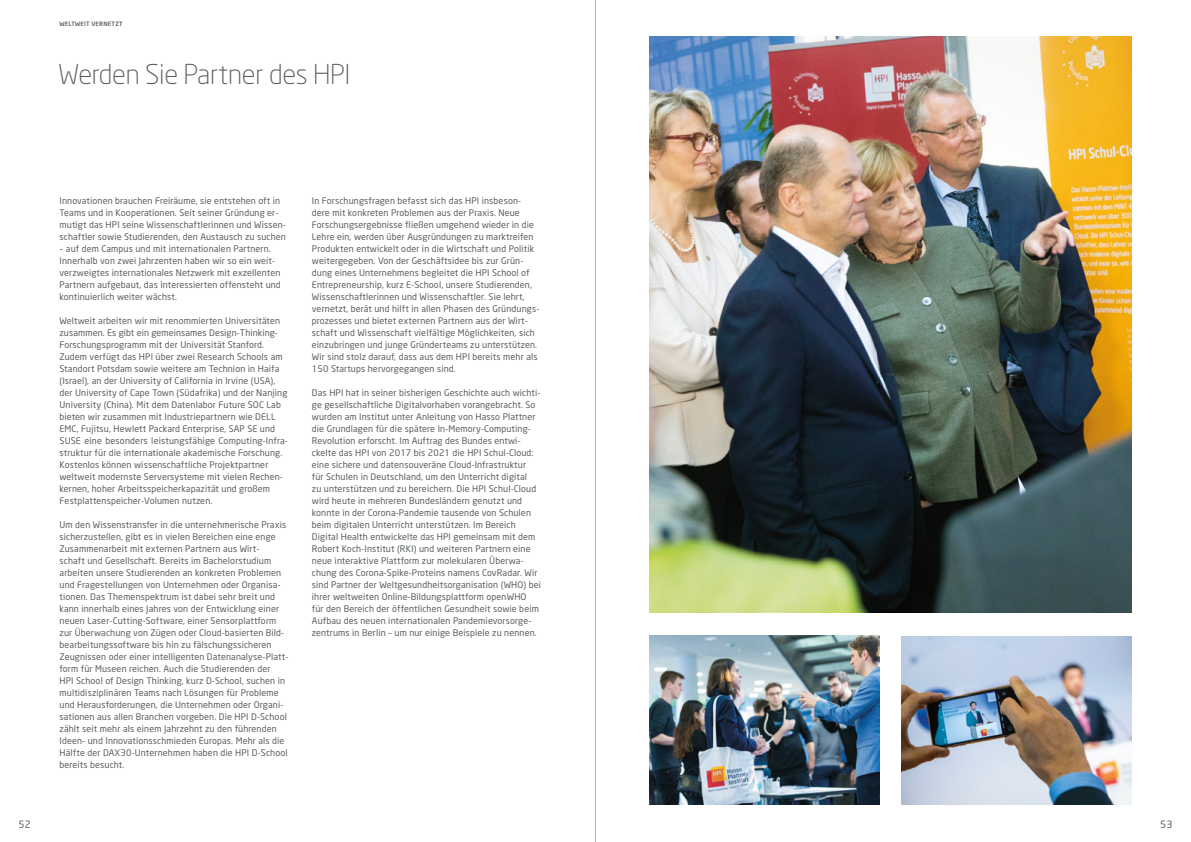
<style>
.page{position:relative;width:1191px;height:842px;background:#fff}
.page>*{position:absolute;margin:0;border:0;box-sizing:border-box;transform-origin:0 0}
.t1{font:300 27px "Neo Sans";letter-spacing:-.01em;color:#5a5f62}
.t2{font:10px "Neo Sans";color:#5a5f62}
.t3{font:9px/12px "Neo Sans";letter-spacing:.015em;color:#5a5f62}
.t4{font:500 6px "Neo Sans";letter-spacing:.04em;color:#5a5f62}
</style>
<div class="page">
<img style="left:649px;top:636px;width:230px;height:168px">
<img style="left:649px;top:204px;width:482px;height:408px">
<img style="left:901px;top:636px;width:230px;height:168px">
<img style="left:649px;top:36px;width:482px;height:168px">
<hr style="left:595px;top:0;width:1px;height:842px;background:#b6b7b5">
<p class="t4" style="left:60px;top:20px;width:65px">WELTWEIT VERNETZT</p>
<h1 class="t1" style="left:58px;top:58px;width:294px">Werden Sie Partner des HPI</h1>
<p class="t3" style="left:60px;top:195px;width:228px">Innovationen brauchen Freiräume, sie entstehen oft in Teams und in Kooperationen. Seit seiner Gründung er&shy;mutigt das HPI seine Wissenschaftlerinnen und Wissen&shy;schaftler sowie Studierenden, den Austausch zu suchen</p>
<p class="t3" style="left:60px;top:243px;width:223px">– auf dem Campus und mit internationalen Partnern.<br>Innerhalb von zwei Jahrzenten haben wir so ein weit&shy;verzweigtes internationales Netzwerk mit exzellenten Partnern aufgebaut, das Interessierten offensteht und kontinuierlich weiter wächst.</p>
<p class="t3" style="left:60px;top:315px;width:230px">Weltweit arbeiten wir mit renommierten Universitäten zusammen. Es gibt ein gemeinsames Design-Thinking-Forschungsprogramm mit der Universität Stanford.<br>Zudem verfügt das HPI über zwei Research Schools am Standort Potsdam sowie weitere am Technion in Haifa (Israel), an der University of California in Irvine (USA), der University of Cape Town (Südafrika) und der Nanjing University (China). Mit dem Datenlabor Future SOC Lab bieten wir zusammen mit Industriepartnern wie DELL EMC, Fujitsu, Hewlett Packard Enterprise, SAP SE und SUSE eine besonders leistungsfähige Computing-Infra&shy;struktur für die internationale akademische Forschung.<br>Kostenlos können wissenschaftliche Projektpartner weltweit modernste Serversysteme mit vielen Rechen&shy;kernen, hoher Arbeitsspeicherkapazität und großem Festplattenspeicher-Volumen nutzen.</p>
<p class="t3" style="left:60px;top:518px;width:230px">Um den Wissenstransfer in die unternehmerische Praxis sicherzustellen, gibt es in vielen Bereichen eine enge Zusammenarbeit mit externen Partnern aus Wirt-<br>schaft und Gesellschaft. Bereits im Bachelorstudium arbeiten unsere Studierenden an konkreten Problemen und Fragestellungen von Unternehmen oder Organisa&shy;tionen. Das Themenspektrum ist dabei sehr breit und kann innerhalb eines Jahres von der Entwicklung einer neuen Laser-Cutting-Software, einer Sensorplattform zur Überwachung von Zügen oder Cloud-basierten Bild&shy;bearbeitungssoftware bis hin zu fälschungssicheren Zeugnissen oder einer intelligenten Datenanalyse-Platt&shy;form für Museen reichen. Auch die Studierenden der<br>HPI School of Design Thinking, kurz D-School, suchen in multidisziplinären Teams nach Lösungen für Probleme und Herausforderungen, die Unternehmen oder Organi&shy;sationen aus allen Branchen vorgeben. Die HPI D-School zählt seit mehr als einem Jahrzehnt zu den führenden Ideen- und Innovationsschmieden Europas. Mehr als die Hälfte der DAX30-Unternehmen haben die HPI D-School bereits besucht.</p>
<p class="t3" style="left:312px;top:194px;width:229px">In Forschungsfragen befasst sich das HPI insbeson&shy;dere mit konkreten Problemen aus der Praxis. Neue Forschungsergebnisse fließen umgehend wieder in die Lehre ein, werden über Ausgründungen zu marktreifen Produkten entwickelt oder in die Wirtschaft und Politik weitergegeben. Von der Geschäftsidee bis zur Grün&shy;dung eines Unternehmens begleitet die HPI School of Entrepreneurship, kurz E-School, unsere Studierenden, Wissenschaftlerinnen und Wissenschaftler. Sie lehrt, vernetzt, berät und hilft in allen Phasen des Gründungs&shy;prozesses und bietet externen Partnern aus der Wirt&shy;schaft und Wissenschaft vielfältige Möglichkeiten, sich einzubringen und junge Gründerteams zu unterstützen.<br>Wir sind stolz darauf, dass aus dem HPI bereits mehr als 150 Startups hervorgegangen sind.</p>
<p class="t3" style="left:312px;top:386px;width:231px">Das HPI hat in seiner bisherigen Geschichte auch wichti&shy;ge gesellschaftliche Digitalvorhaben vorangebracht. So wurden am Institut unter Anleitung von Hasso Plattner die Grundlagen für die spätere In-Memory-Computing-Revolution erforscht. Im Auftrag des Bundes entwi&shy;ckelte das HPI von 2017 bis 2021 die HPI Schul-Cloud: eine sichere und datensouveräne Cloud-Infrastruktur<br>für Schulen in Deutschland, um den Unterricht digital<br>zu unterstützen und zu bereichern. Die HPI Schul-Cloud wird heute in mehreren Bundesländern genutzt und konnte in der Corona-Pandemie tausende von Schulen beim digitalen Unterricht unterstützen. Im Bereich Digital Health entwickelte das HPI gemeinsam mit dem Robert Koch-Institut (RKI) und weiteren Partnern eine neue interaktive Plattform zur molekularen Überwa&shy;chung des Corona-Spike-Proteins namens CovRadar. Wir sind Partner der Weltgesundheitsorganisation (WHO) bei ihrer weltweiten Online-Bildungsplattform openWHO<br>für den Bereich der öffentlichen Gesundheit sowie beim Aufbau des neuen internationalen Pandemievorsorge&shy;zentrums in Berlin – um nur einige Beispiele zu nennen.</p>
<p class="t2" style="left:18px;top:818px;width:14px">52</p>
<p class="t2" style="left:1160px;top:818px;width:14px">53</p>
</div>
